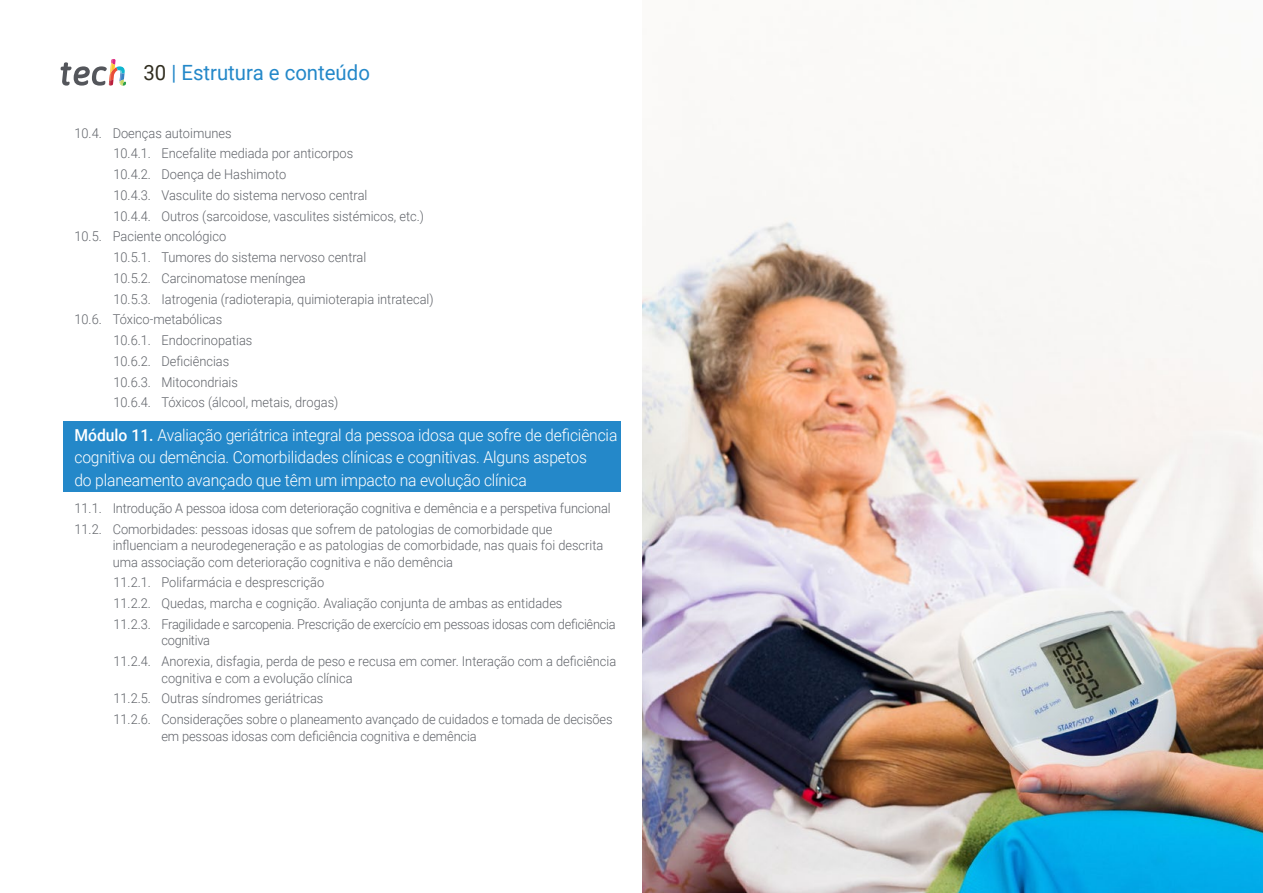
<style>
.page{position:relative;width:1263px;height:893px;background:#fff}
.page>*{position:absolute;margin:0;border:0;box-sizing:border-box;transform-origin:0 0}
.t1{font:21px "Roboto";color:#2488c9}
.t2{font:300 16.5px/22.5px "Roboto";letter-spacing:-.01em;color:#fff;scale:.95 1}
.t3{font:300 13.5px/20.7px "Roboto";color:#61646a;scale:.95 1}
.s1{color:#312e20}
.s2{font-weight:500}
</style>
<div class="page">
<div style="left:63px;top:422px;width:558px;height:70px;background:#2488c9"></div>
<img style="left:642px;top:215px;width:621px;height:678px">
<svg style="left:61px;top:59px;width:65px;height:27px"></svg>
<h1 class="t1" style="left:144px;top:57px;width:228px"><span class="s1">30</span> | Estrutura e conteúdo</h1>
<p class="t3" style="left:74px;top:122px;width:167px">10.4. Doenças autoimunes</p>
<p class="t3" style="left:113px;top:143px;width:254px">10.4.1. Encefalite mediada por anticorpos</p>
<p class="t3" style="left:113px;top:164px;width:183px">10.4.2. Doença de Hashimoto</p>
<p class="t3" style="left:113px;top:184px;width:269px">10.4.3. Vasculite do sistema nervoso central</p>
<p class="t3" style="left:113px;top:205px;width:328px">10.4.4. Outros (sarcoidose, vasculites sistémicos, etc.)</p>
<p class="t3" style="left:74px;top:226px;width:161px">10.5. Paciente oncológico</p>
<p class="t3" style="left:113px;top:247px;width:268px">10.5.1. Tumores do sistema nervoso central</p>
<p class="t3" style="left:113px;top:267px;width:204px">10.5.2. Carcinomatose meníngea</p>
<p class="t3" style="left:113px;top:288px;width:338px">10.5.3. Iatrogenia (radioterapia, quimioterapia intratecal)</p>
<p class="t3" style="left:74px;top:309px;width:157px">10.6. Tóxico-metabólicas</p>
<p class="t3" style="left:113px;top:330px;width:148px">10.6.1. Endocrinopatias</p>
<p class="t3" style="left:113px;top:350px;width:124px">10.6.2. Deficiências</p>
<p class="t3" style="left:113px;top:371px;width:133px">10.6.3. Mitocondriais</p>
<p class="t3" style="left:113px;top:392px;width:238px">10.6.4. Tóxicos (álcool, metais, drogas)</p>
<p class="t2" style="left:74px;top:423px;width:573px"><span class="s2">Módulo 11.</span> Avaliação geriátrica integral da pessoa idosa que sofre de deficiência cognitiva ou demência. Comorbilidades clínicas e cognitivas. Alguns aspetos<br>do planeamento avançado que têm um impacto na evolução clínica</p>
<p class="t3" style="left:74px;top:497px;width:566px">11.1. Introdução A pessoa idosa com deterioração cognitiva e demência e a perspetiva funcional<br>11.2. Comorbidades: pessoas idosas que sofrem de patologias de comorbidade que</p>
<p class="t3" style="left:113px;top:536px;width:518px;line-height:16.5px">influenciam a neurodegeneração e as patologias de comorbidade, nas quais foi descrita uma associação com deterioração cognitiva e não demência</p>
<p class="t3" style="left:113px;top:572px;width:530px">11.2.1. Polifarmácia e desprescrição<br>11.2.2. Quedas, marcha e cognição. Avaliação conjunta de ambas as entidades<br>11.2.3. Fragilidade e sarcopenia. Prescrição de exercício em pessoas idosas com deficiência</p>
<p class="t3" style="left:113px;top:630px;width:531px;text-indent:48px">cognitiva<br>11.2.4. Anorexia, disfagia, perda de peso e recusa em comer. Interação com a deficiência</p>
<p class="t3" style="left:113px;top:667px;width:527px;text-indent:48px">cognitiva e com a evolução clínica<br>11.2.5. Outras síndromes geriátricas<br>11.2.6. Considerações sobre o planeamento avançado de cuidados e tomada de decisões</p>
<p class="t3" style="left:161px;top:725px;width:333px">em pessoas idosas com deficiência cognitiva e demência</p>
</div>
